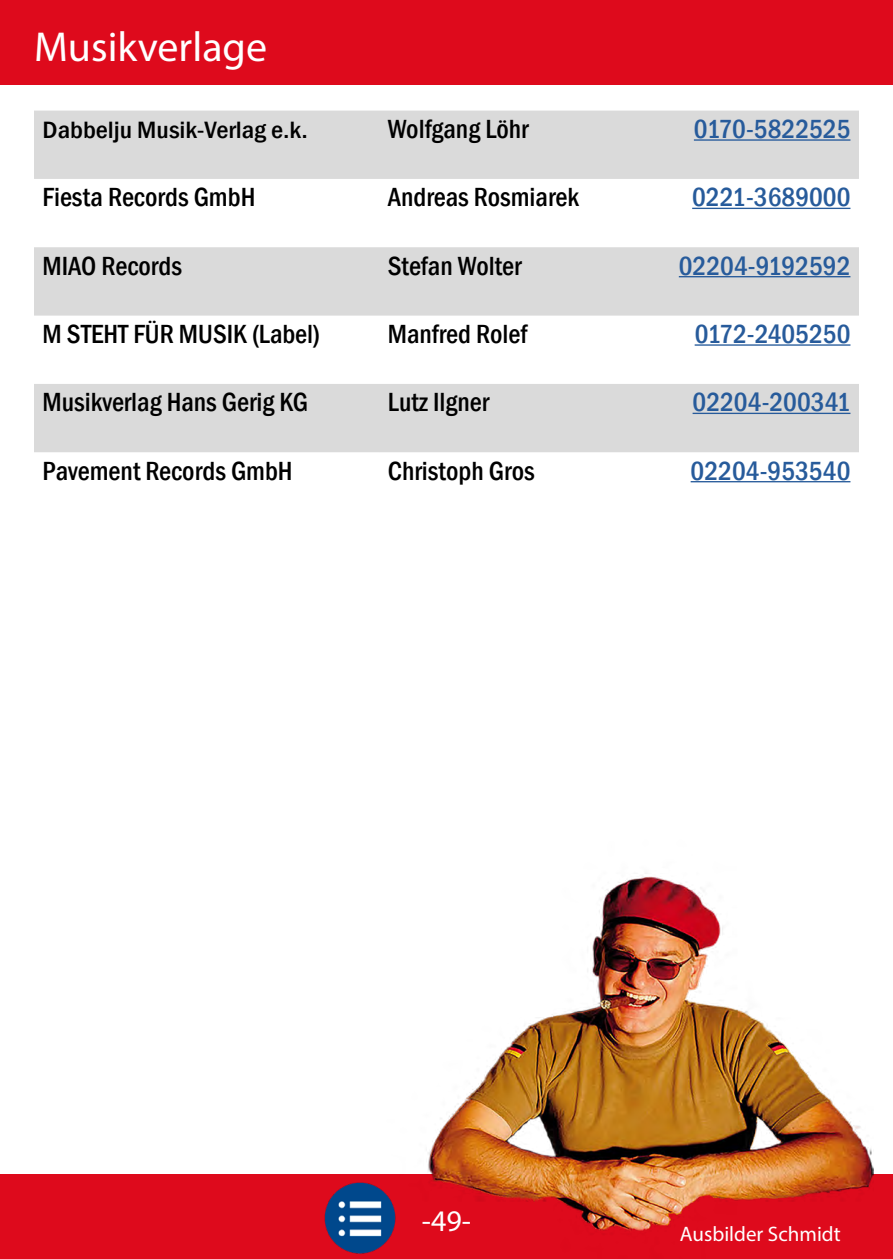
<style>
.page{position:relative;width:893px;height:1259px;background:#fff}
.page>*{position:absolute;margin:0;border:0;box-sizing:border-box;transform-origin:0 0}
.t1{font:42px "Myriad Pro";color:#fff}
.t2{font:30px "Myriad Pro";color:#fff}
.t3{font:500 condensed 27px "Franklin Gothic";color:#000}
.t4{font:500 condensed 27px "Franklin Gothic";color:#275b9b}
.t5{font:500 condensed 24.3px "Franklin Gothic";color:#000;scale:1.11 1}
.t6{font:21px "Myriad Pro";color:#fff}
</style>
<div class="page">
<div style="left:0;top:0;width:893px;height:85px;background:#de0a1c"></div>
<div style="left:0;top:1174px;width:893px;height:85px;background:#de0a1c"></div>
<svg style="left:34px;top:111px;width:825px;height:341px;fill:#dadada"></svg>
<hr style="left:694px;top:139px;width:156px;height:2px;background:#275b9b">
<hr style="left:692px;top:208px;width:158px;height:1px;background:#275b9b">
<hr style="left:679px;top:276px;width:171px;height:1px;background:#275b9b">
<hr style="left:695px;top:344px;width:155px;height:2px;background:#275b9b">
<hr style="left:693px;top:413px;width:157px;height:1px;background:#275b9b">
<hr style="left:691px;top:481px;width:159px;height:1px;background:#275b9b">
<img style="left:428px;top:876px;width:446px;height:355px">
<img style="left:324px;top:1182px;width:72px;height:72px">
<h1 class="t1" style="left:34px;top:21px;width:235px">Musikverlage</h1>
<p class="t5" style="left:43px;top:114px;width:241px">Dabbelju Musik-Verlag e.k.</p>
<p class="t3" style="left:388px;top:111px;width:142px">Wolfgang Löhr</p>
<p class="t4" style="left:694px;top:111px;width:158px">0170-5822525</p>
<p class="t3" style="left:43px;top:180px;width:214px">Fiesta Records GmbH</p>
<p class="t3" style="left:388px;top:180px;width:193px">Andreas Rosmiarek</p>
<p class="t4" style="left:692px;top:180px;width:160px">0221-3689000</p>
<p class="t3" style="left:43px;top:248px;width:141px">MIAO Records</p>
<p class="t3" style="left:388px;top:248px;width:135px">Stefan Wolter</p>
<p class="t4" style="left:679px;top:248px;width:173px">02204-9192592</p>
<p class="t3" style="left:43px;top:316px;width:279px">M STEHT FÜR MUSIK (Label)</p>
<p class="t3" style="left:388px;top:316px;width:141px">Manfred Rolef</p>
<p class="t4" style="left:695px;top:316px;width:157px">0172-2405250</p>
<p class="t3" style="left:43px;top:385px;width:267px">Musikverlag Hans Gerig KG</p>
<p class="t3" style="left:388px;top:385px;width:103px">Lutz Ilgner</p>
<p class="t4" style="left:693px;top:385px;width:159px">02204-200341</p>
<p class="t3" style="left:43px;top:453px;width:252px">Pavement Records GmbH</p>
<p class="t3" style="left:388px;top:453px;width:149px">Christoph Gros</p>
<p class="t4" style="left:691px;top:453px;width:161px">02204-953540</p>
<p class="t2" style="left:422px;top:1202px;width:51px">-49-</p>
<p class="t6" style="left:680px;top:1221px;width:162px">Ausbilder Schmidt</p>
</div>
